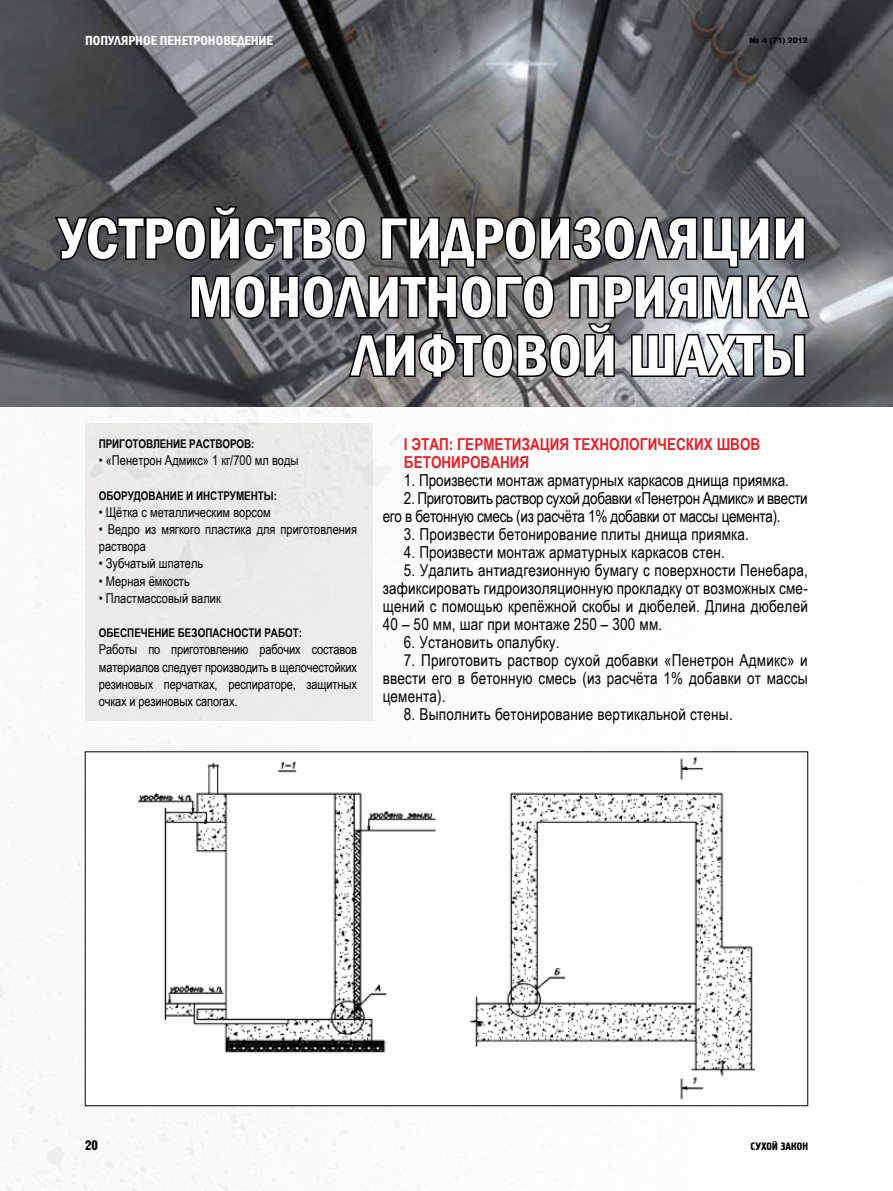
<style>
.page{position:relative;width:893px;height:1191px;background:#fff}
.page>*{position:absolute;margin:0;border:0;box-sizing:border-box;transform-origin:0 0}
.t1{font:600 condensed 60px/58.5px "Franklin Gothic";color:#fff;text-align:right}
.t2{font:16.5px/18px "Arial Narrow";letter-spacing:.01em;color:#000;text-align:justify}
.t3{font:16.5px/18px "Arial Narrow";letter-spacing:-.02em;color:#000}
.t4{font:700 16.5px/18px "Arial Narrow";color:#ed1e27}
.t5{font:13.8px "Hermes";color:#000}
.t6{font:13.5px/17.2px "Arial Narrow";color:#000}
.t7{font:600 condensed 13.5px "Franklin Gothic";color:#fff}
.t8{font:700 12px "Arial Narrow";color:#000}
.t9{font:10.8px "Hermes";color:#000}
.t10{font:900 7.5px "Arial";color:#000}
</style>
<div class="page">
<img style="left:0;top:406px;width:893px;height:785px">
<img style="left:0;top:0;width:893px;height:406px">
<svg style="left:53px;top:205px;width:759px;height:175px"></svg>
<div style="left:85px;top:424px;width:287px;height:297px;background:#ecebea"></div>
<div style="left:85px;top:752px;width:723px;height:353px;background:#fff"></div>
<img style="left:138px;top:757px;width:617px;height:341px">
<p class="t7" style="left:85px;top:32px;width:189px">популярное пенетроноведение</p>
<p class="t10" style="left:749px;top:35px;width:60px">№ 4 (71) 2012</p>
<h1 class="t1" style="left:58px;top:208px;width:750px">Устройство гидроизоляции монолитного приямка лифтовой шахты</h1>
<p class="t8" style="left:99px;top:434px;width:157px">Приготовление растворов:</p>
<p class="t6" style="left:99px;top:451px;width:201px">• «Пенетрон Адмикс» 1 кг/700 мл воды</p>
<p class="t8" style="left:99px;top:486px;width:180px">Оборудование и инструменты:</p>
<p class="t6" style="left:99px;top:503px;width:173px">• Щётка с металлическим ворсом</p>
<p class="t6" style="left:99px;top:520px;width:260px">• Ведро из мягкого пластика для приготовления раствора</p>
<p class="t6" style="left:99px;top:554px;width:106px">• Зубчатый шпатель</p>
<p class="t6" style="left:99px;top:572px;width:92px">• Мерная ёмкость</p>
<p class="t6" style="left:99px;top:589px;width:124px">• Пластмассовый валик</p>
<p class="t8" style="left:99px;top:624px;width:205px">Обеспечение безопасности работ:</p>
<p class="t6" style="left:99px;top:640px;width:260px;text-align:justify">Работы по приготовлению рабочих составов материалов следует производить в щелочестойких резиновых перчатках, респираторе, защитных очках и резиновых сапогах.</p>
<p class="t4" style="left:404px;top:434px;width:358px">I этап: герметизация технологических швов бетонирования</p>
<p class="t2" style="left:404px;top:471px;width:387px">1. Произвести монтаж арматурных каркасов днища приямка.</p>
<p class="t3" style="left:383px;top:489px;width:427px;text-indent:21px">2. Приготовить раствор сухой добавки «Пенетрон Адмикс» и ввести его в бетонную смесь (из расчёта 1% добавки от массы цемента).</p>
<p class="t2" style="left:404px;top:525px;width:346px">3. Произвести бетонирование плиты днища приямка.</p>
<p class="t2" style="left:404px;top:543px;width:322px">4. Произвести монтаж арматурных каркасов стен.</p>
<p class="t2" style="left:383px;top:561px;width:427px;text-indent:21px">5. Удалить антиадгезионную бумагу с поверхности Пенебара, зафиксировать гидроизоляционную прокладку от возможных сме&shy;щений с помощью крепёжной скобы и дюбелей. Длина дюбелей 40 – 50 мм, шаг при монтаже 250 – 300 мм.</p>
<p class="t2" style="left:404px;top:633px;width:157px">6. Установить опалубку.</p>
<p class="t2" style="left:383px;top:651px;width:427px;text-indent:21px">7. Приготовить раствор сухой добавки «Пенетрон Адмикс» и ввести его в бетонную смесь (из расчёта 1% добавки от массы цемента).</p>
<p class="t2" style="left:404px;top:705px;width:330px">8. Выполнить бетонирование вертикальной стены.</p>
<p class="t5" style="left:85px;top:1137px;width:14px">20</p>
<p class="t9" style="left:750px;top:1140px;width:59px">СУХОЙ ЗАКОН</p>
</div>
